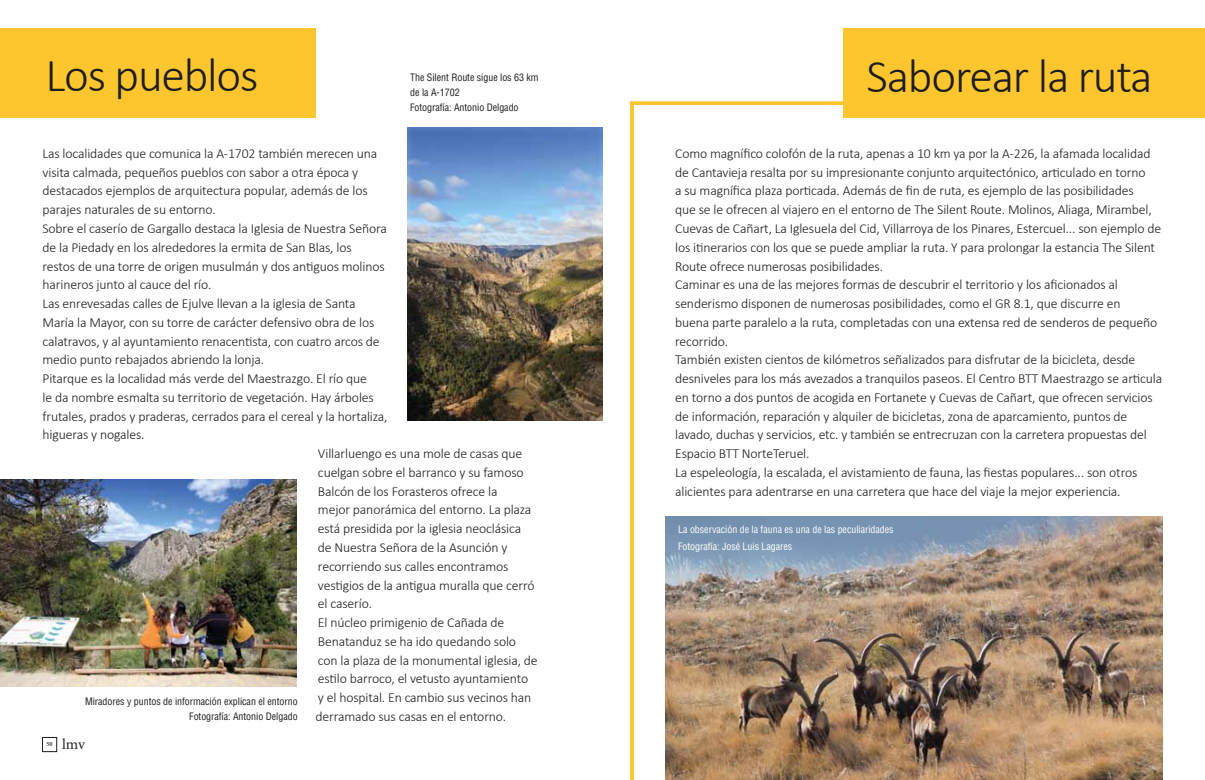
<style>
.page{position:relative;width:1205px;height:780px;background:#fff}
.page>*{position:absolute;margin:0;border:0;box-sizing:border-box;transform-origin:0 0}
.t1{font:300 47.5px "Calibri";letter-spacing:-.025em;color:#1d1d1b}
.t2{font:15px "Minion";color:#1d1d1b}
.t3{font:300 13.75px/18.8px "Calibri";letter-spacing:-.01em;color:#1d1d1b}
.t4{font:condensed 10px/15px "Helvetica LT Std";letter-spacing:-.005em;color:#1d1d1b}
.t5{font:condensed 10px/17.5px "Helvetica LT Std";letter-spacing:-.005em;color:#fff}
.t6{font:600 6.25px "Minion";color:#1d1d1b}
</style>
<div class="page">
<div style="left:42px;top:737px;width:15px;height:14px;border:1px solid #1d1d1b"></div>
<div style="left:0;top:28px;width:315px;height:90px;background:#fdc62f"></div>
<img style="left:408px;top:127px;width:195px;height:293px">
<img style="left:0;top:479px;width:297px;height:207px">
<div style="left:844px;top:28px;width:361px;height:90px;background:#fdc62f"></div>
<img style="left:665px;top:517px;width:497px;height:263px">
<svg style="left:634px;top:101px;width:210px;height:4px"></svg>
<svg style="left:630px;top:101px;width:4px;height:679px;background:#fdc83b"></svg>
<h1 class="t1" style="left:46px;top:45px;width:214px">Los pueblos</h1>
<p class="t4" style="left:410px;top:70px;width:130px">The Silent Route sigue los 63 km de la A-1702<br>Fotografía: Antonio Delgado</p>
<p class="t3" style="left:43px;top:144px;width:336px">Las localidades que comunica la A-1702 también merecen una</p>
<p class="t3" style="left:43px;top:163px;width:317px">visita calmada, pequeños pueblos con sabor a otra época y</p>
<p class="t3" style="left:43px;top:181px;width:327px">destacados ejemplos de arquitectura popular, además de los</p>
<p class="t3" style="left:43px;top:200px;width:175px">parajes naturales de su entorno.</p>
<p class="t3" style="left:43px;top:219px;width:346px">Sobre el caserío de Gargallo destaca la Iglesia de Nuestra Señora</p>
<p class="t3" style="left:43px;top:238px;width:311px">de la Piedady en los alrededores la ermita de San Blas, los</p>
<p class="t3" style="left:43px;top:256px;width:344px">restos de una torre de origen musulmán y dos antiguos molinos</p>
<p class="t3" style="left:43px;top:275px;width:171px">harineros junto al cauce del río.</p>
<p class="t3" style="left:43px;top:294px;width:314px">Las enrevesadas calles de Ejulve llevan a la iglesia de Santa</p>
<p class="t3" style="left:43px;top:313px;width:333px">María la Mayor, con su torre de carácter defensivo obra de los</p>
<p class="t3" style="left:43px;top:331px;width:339px">calatravos, y al ayuntamiento renacentista, con cuatro arcos de</p>
<p class="t3" style="left:43px;top:350px;width:223px">medio punto rebajados abriendo la lonja.</p>
<p class="t3" style="left:43px;top:369px;width:326px">Pitarque es la localidad más verde del Maestrazgo. El río que</p>
<p class="t3" style="left:43px;top:388px;width:333px">le da nombre esmalta su territorio de vegetación. Hay árboles</p>
<p class="t3" style="left:43px;top:406px;width:346px">frutales, prados y praderas, cerrados para el cereal y la hortaliza,</p>
<p class="t3" style="left:43px;top:425px;width:104px">higueras y nogales.</p>
<p class="t3" style="left:318px;top:444px;width:206px">Villarluengo es una mole de casas que</p>
<p class="t3" style="left:318px;top:463px;width:207px">cuelgan sobre el barranco y su famoso</p>
<p class="t3" style="left:318px;top:481px;width:181px">Balcón de los Forasteros ofrece la</p>
<p class="t3" style="left:318px;top:500px;width:215px">mejor panorámica del entorno. La plaza</p>
<p class="t3" style="left:318px;top:519px;width:205px">está presidida por la iglesia neoclásica</p>
<p class="t3" style="left:318px;top:538px;width:191px">de Nuestra Señora de la Asunción y</p>
<p class="t3" style="left:318px;top:556px;width:192px">recorriendo sus calles encontramos</p>
<p class="t3" style="left:318px;top:575px;width:218px">vestigios de la antigua muralla que cerró</p>
<p class="t3" style="left:318px;top:594px;width:56px">el caserío.</p>
<p class="t3" style="left:318px;top:613px;width:188px">El núcleo primigenio de Cañada de</p>
<p class="t3" style="left:318px;top:631px;width:200px">Benatanduz se ha ido quedando solo</p>
<p class="t3" style="left:318px;top:650px;width:221px">con la plaza de la monumental iglesia, de</p>
<p class="t3" style="left:318px;top:669px;width:212px">estilo barroco, el vetusto ayuntamiento</p>
<p class="t3" style="left:318px;top:688px;width:215px">y el hospital. En cambio sus vecinos han</p>
<p class="t3" style="left:315px;top:706px;width:192px">derramado sus casas en el entorno.</p>
<p class="t4" style="left:85px;top:693px;width:214px;text-align:right">Miradores y puntos de información explican el entorno<br>Fotografía: Antonio Delgado</p>
<p class="t6" style="left:47px;top:741px;width:8px">50</p>
<p class="t2" style="left:62px;top:736px;width:24px">lmv</p>
<h1 class="t1" style="left:866px;top:47px;width:288px">Saborear la ruta</h1>
<p class="t3" style="left:675px;top:144px;width:489px">Como magnífico colofón de la ruta, apenas a 10 km ya por la A-226, la afamada localidad de Cantavieja resalta por su impresionante conjunto arquitectónico, articulado en torno<br>a su magnífica plaza porticada. Además de fin de ruta, es ejemplo de las posibilidades<br>que se le ofrecen al viajero en el entorno de The Silent Route. Molinos, Aliaga, Mirambel, Cuevas de Cañart, La Iglesuela del Cid, Villarroya de los Pinares, Estercuel... son ejemplo de los itinerarios con los que se puede ampliar la ruta. Y para prolongar la estancia The Silent Route ofrece numerosas posibilidades.<br>Caminar es una de las mejores formas de descubrir el territorio y los aficionados al senderismo disponen de numerosas posibilidades, como el GR 8.1, que discurre en<br>buena parte paralelo a la ruta, completadas con una extensa red de senderos de pequeño recorrido.<br>También existen cientos de kilómetros señalizados para disfrutar de la bicicleta, desde desniveles para los más avezados a tranquilos paseos. El Centro BTT Maestrazgo se articula en torno a dos puntos de acogida en Fortanete y Cuevas de Cañart, que ofrecen servicios de información, reparación y alquiler de bicicletas, zona de aparcamiento, puntos de lavado, duchas y servicios, etc. y también se entrecruzan con la carretera propuestas del Espacio BTT NorteTeruel.<br>La espeleología, la escalada, el avistamiento de fauna, las fiestas populares... son otros alicientes para adentrarse en una carretera que hace del viaje la mejor experiencia.</p>
<p class="t5" style="left:678px;top:520px;width:217px">La observación de la fauna es una de las peculiaridades<br>Fotografía: José Luis Lagares</p>
</div>
